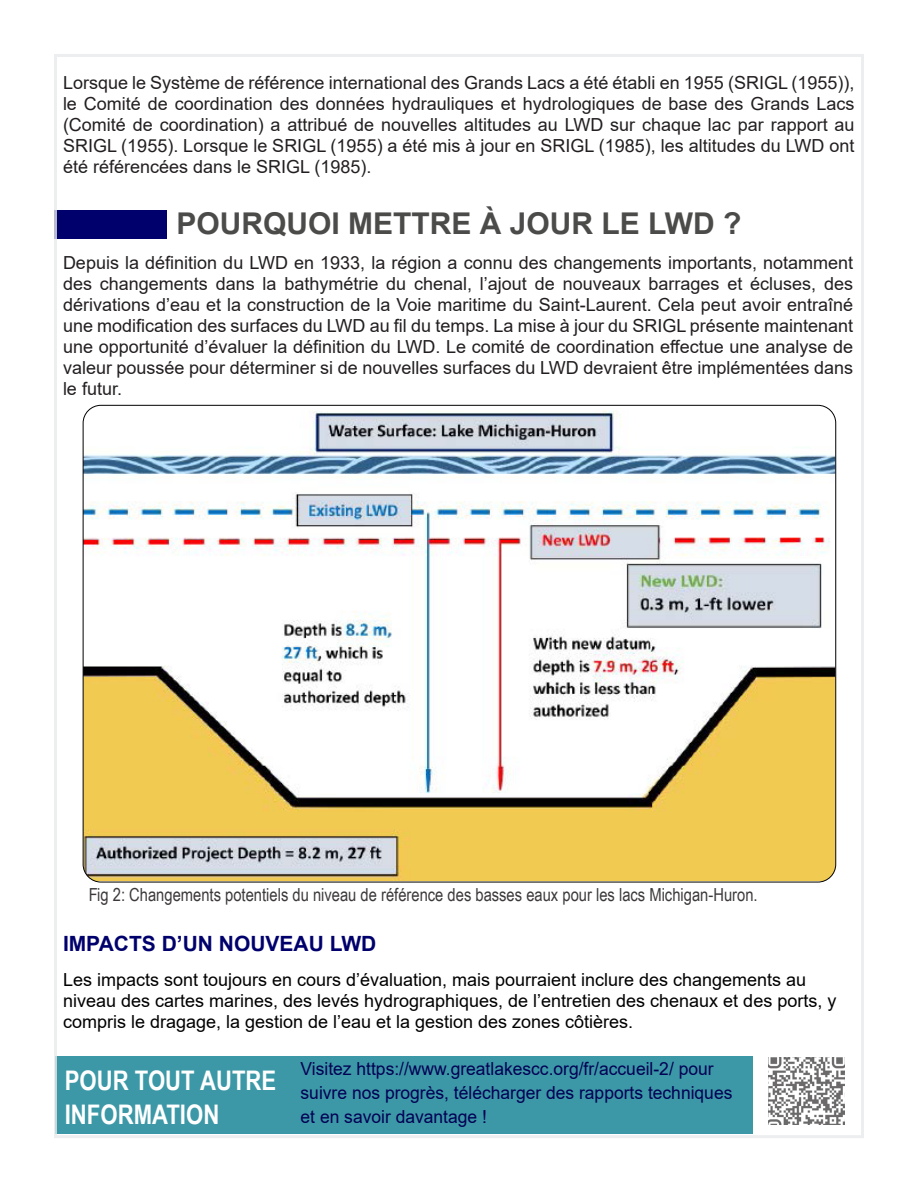
<style>
.page{position:relative;width:918px;height:1188px;background:#fff}
.page>*{position:absolute;margin:0;border:0;box-sizing:border-box;transform-origin:0 0}
.t1{font:700 30px "Arial";color:#4b4b4a}
.t2{font:700 27px "Arial Narrow";color:#fff}
.body_copy{font:700 21px "Arial";color:#00006d}
.body_copy-2{font:18px/21px "Arial";color:#231f20;text-align:justify}
.body_copy-3{font:18px/21px "Arial";color:#000}
.body_copy-4{font:18px/24px "Arial";color:#000054}
.t3{font:18px "Arial Narrow";color:#231f20}
</style>
<div class="page">
<div style="left:55px;top:1057px;width:698px;height:77px;background:#3c98a6"></div>
<img style="left:768px;top:1058px;width:76px;height:67px">
<div style="left:54px;top:211px;width:113px;height:28px;background:#00006d"></div>
<img style="left:83px;top:410px;width:752px;height:471px">
<p class="body_copy-2" style="left:63px;top:72px;width:793px">Lorsque le Système de référence international des Grands Lacs a été établi en 1955 (SRIGL (1955)), le Comité de coordination des données hydrauliques et hydrologiques de base des Grands Lacs (Comité de coordination) a attribué de nouvelles altitudes au LWD sur chaque lac par rapport au SRIGL (1955). Lorsque le SRIGL (1955) a été mis à jour en SRIGL (1985), les altitudes du LWD ont été référencées dans le SRIGL (1985).</p>
<p class="t1" style="left:176px;top:203px;width:567px">POURQUOI METTRE À JOUR LE LWD ?</p>
<p class="body_copy-2" style="left:63px;top:252px;width:792px">Depuis la définition du LWD en 1933, la région a connu des changements importants, notamment des changements dans la bathymétrie du chenal, l’ajout de nouveaux barrages et écluses, des dérivations d’eau et la construction de la Voie maritime du Saint-Laurent. Cela peut avoir entraîné une modification des surfaces du LWD au fil du temps. La mise à jour du SRIGL présente maintenant une opportunité d’évaluer la définition du LWD. Le comité de coordination effectue une analyse de valeur poussée pour déterminer si de nouvelles surfaces du LWD devraient être implémentées dans le futur.</p>
<p class="t3" style="left:88px;top:881px;width:671px">Fig 2: Changements potentiels du niveau de référence des basses eaux pour les lacs Michigan-Huron.</p>
<p class="body_copy" style="left:63px;top:929px;width:315px">IMPACTS D’UN NOUVEAU LWD</p>
<p class="body_copy-3" style="left:63px;top:969px;width:775px">Les impacts sont toujours en cours d’évaluation, mais pourraient inclure des changements au niveau des cartes marines, des levés hydrographiques, de l’entretien des chenaux et des ports, y compris le dragage, la gestion de l’eau et la gestion des zones côtières.</p>
<p class="t2" style="left:65px;top:1060px;width:213px">POUR TOUT AUTRE</p>
<p class="t2" style="left:65px;top:1095px;width:156px">INFORMATION</p>
<p class="body_copy-4" style="left:301px;top:1057px;width:433px">Visitez https://www.greatlakescc.org/fr/accueil-2/ pour suivre nos progrès, télécharger des rapports techniques et en savoir davantage !</p>
</div>
